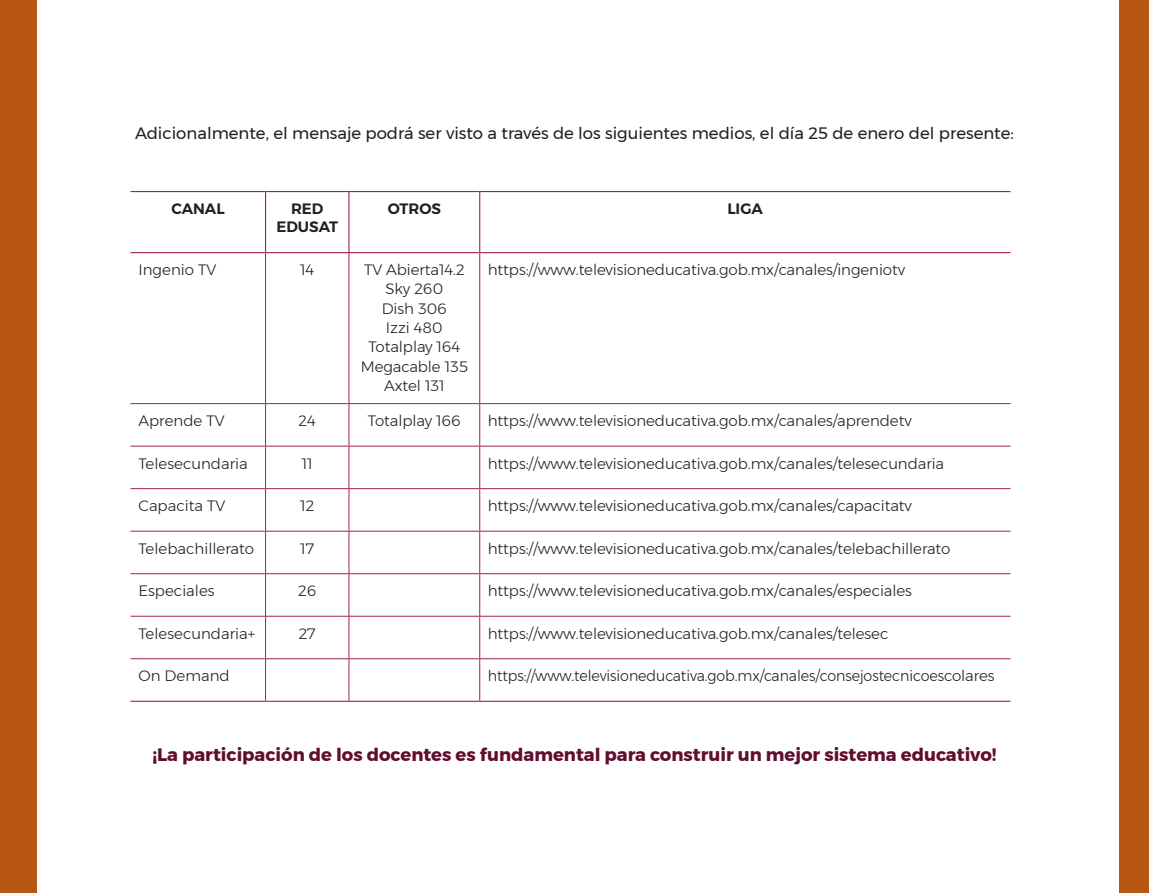
<style>
.page{position:relative;width:1149px;height:893px;background:#fff}
.page>*{position:absolute;margin:0;border:0;box-sizing:border-box;transform-origin:0 0}
.t1{font:700 18px "Montserrat";color:#610d30}
.t2{font:16.5px "Montserrat";color:#231f20}
.t3{font:300 15px/19.2px "Montserrat";letter-spacing:-.005em;color:#231f20;text-align:center}
.t4{font:300 15px "Montserrat";letter-spacing:-.005em;color:#231f20;scale:.95 1}
.t5{font:600 15px/18px "Montserrat";color:#231f20;text-align:center}
</style>
<div class="page">
<div style="left:0;top:0;width:37px;height:893px;background:#b75513"></div>
<div style="left:1118px;top:0;width:30px;height:893px;background:#b75513"></div>
<svg style="left:130px;top:192px;width:880px;height:509px"></svg>
<hr style="left:265px;top:192px;width:1px;height:60px;background:#9f2249">
<hr style="left:348px;top:192px;width:1px;height:60px;background:#9f2249">
<hr style="left:479px;top:192px;width:1px;height:60px;background:#9f2249">
<hr style="left:130px;top:701px;width:135px;height:1px;background:#9f2249">
<hr style="left:265px;top:701px;width:84px;height:1px;background:#9f2249">
<hr style="left:349px;top:701px;width:130px;height:1px;background:#9f2249">
<hr style="left:479px;top:701px;width:531px;height:1px;background:#9f2249">
<hr style="left:265px;top:253px;width:1px;height:150px;background:#9f2249">
<hr style="left:348px;top:253px;width:1px;height:150px;background:#9f2249">
<hr style="left:479px;top:253px;width:1px;height:150px;background:#9f2249">
<hr style="left:130px;top:403px;width:135px;height:1px;background:#9f2249">
<hr style="left:265px;top:403px;width:84px;height:1px;background:#9f2249">
<hr style="left:265px;top:404px;width:1px;height:42px;background:#9f2249">
<hr style="left:349px;top:403px;width:130px;height:1px;background:#9f2249">
<hr style="left:348px;top:404px;width:1px;height:42px;background:#9f2249">
<hr style="left:479px;top:403px;width:531px;height:1px;background:#9f2249">
<hr style="left:479px;top:404px;width:1px;height:42px;background:#9f2249">
<hr style="left:130px;top:446px;width:135px;height:1px;background:#9f2249">
<hr style="left:265px;top:446px;width:84px;height:1px;background:#9f2249">
<hr style="left:265px;top:446px;width:1px;height:42px;background:#9f2249">
<hr style="left:349px;top:446px;width:130px;height:1px;background:#9f2249">
<hr style="left:348px;top:446px;width:1px;height:42px;background:#9f2249">
<hr style="left:479px;top:446px;width:531px;height:1px;background:#9f2249">
<hr style="left:479px;top:446px;width:1px;height:42px;background:#9f2249">
<hr style="left:130px;top:488px;width:135px;height:1px;background:#9f2249">
<hr style="left:265px;top:488px;width:84px;height:1px;background:#9f2249">
<hr style="left:265px;top:489px;width:1px;height:42px;background:#9f2249">
<hr style="left:349px;top:488px;width:130px;height:1px;background:#9f2249">
<hr style="left:348px;top:489px;width:1px;height:42px;background:#9f2249">
<hr style="left:479px;top:488px;width:531px;height:1px;background:#9f2249">
<hr style="left:479px;top:489px;width:1px;height:42px;background:#9f2249">
<hr style="left:130px;top:531px;width:135px;height:1px;background:#9f2249">
<hr style="left:265px;top:531px;width:84px;height:1px;background:#9f2249">
<hr style="left:265px;top:532px;width:1px;height:41px;background:#9f2249">
<hr style="left:349px;top:531px;width:130px;height:1px;background:#9f2249">
<hr style="left:348px;top:532px;width:1px;height:41px;background:#9f2249">
<hr style="left:479px;top:531px;width:531px;height:1px;background:#9f2249">
<hr style="left:479px;top:532px;width:1px;height:41px;background:#9f2249">
<hr style="left:130px;top:573px;width:135px;height:1px;background:#9f2249">
<hr style="left:265px;top:573px;width:84px;height:1px;background:#9f2249">
<hr style="left:265px;top:574px;width:1px;height:42px;background:#9f2249">
<hr style="left:349px;top:573px;width:130px;height:1px;background:#9f2249">
<hr style="left:348px;top:574px;width:1px;height:42px;background:#9f2249">
<hr style="left:479px;top:573px;width:531px;height:1px;background:#9f2249">
<hr style="left:479px;top:574px;width:1px;height:42px;background:#9f2249">
<hr style="left:130px;top:616px;width:135px;height:1px;background:#9f2249">
<hr style="left:265px;top:616px;width:84px;height:1px;background:#9f2249">
<hr style="left:265px;top:617px;width:1px;height:41px;background:#9f2249">
<hr style="left:349px;top:616px;width:130px;height:1px;background:#9f2249">
<hr style="left:348px;top:617px;width:1px;height:41px;background:#9f2249">
<hr style="left:479px;top:616px;width:531px;height:1px;background:#9f2249">
<hr style="left:479px;top:617px;width:1px;height:41px;background:#9f2249">
<hr style="left:130px;top:658px;width:135px;height:1px;background:#9f2249">
<hr style="left:265px;top:658px;width:84px;height:1px;background:#9f2249">
<hr style="left:265px;top:659px;width:1px;height:42px;background:#9f2249">
<hr style="left:349px;top:658px;width:130px;height:1px;background:#9f2249">
<hr style="left:348px;top:659px;width:1px;height:42px;background:#9f2249">
<hr style="left:479px;top:658px;width:531px;height:1px;background:#9f2249">
<hr style="left:479px;top:659px;width:1px;height:42px;background:#9f2249">
<hr style="left:130px;top:191px;width:135px;height:1px;background:#9f2249">
<hr style="left:265px;top:191px;width:84px;height:1px;background:#9f2249">
<hr style="left:349px;top:191px;width:130px;height:1px;background:#9f2249">
<hr style="left:479px;top:191px;width:531px;height:1px;background:#9f2249">
<hr style="left:130px;top:252px;width:135px;height:1px;background:#9f2249">
<hr style="left:265px;top:252px;width:84px;height:1px;background:#9f2249">
<hr style="left:349px;top:252px;width:130px;height:1px;background:#9f2249">
<hr style="left:479px;top:252px;width:531px;height:1px;background:#9f2249">
<p class="t2" style="left:135px;top:121px;width:879px">Adicionalmente, el mensaje podrá ser visto a través de los siguientes medios, el día 25 de enero del presente:</p>
<p class="t5" style="left:171px;top:200px;width:55px">CANAL</p>
<p class="t5" style="left:276px;top:200px;width:63px">RED<br>EDUSAT</p>
<p class="t5" style="left:387px;top:200px;width:55px">OTROS</p>
<p class="t5" style="left:727px;top:200px;width:37px">LIGA</p>
<p class="t3" style="left:138px;top:260px;width:79px">Ingenio TV</p>
<p class="t3" style="left:300px;top:260px;width:16px">14</p>
<p class="t3" style="left:360px;top:260px;width:109px">TV Abierta14.2<br>Sky 260<br>Dish 306<br>Izzi 480<br>Totalplay 164<br>Megacable 135<br>Axtel 131</p>
<p class="t3" style="left:487px;top:260px;width:419px">https://www.televisioneducativa.gob.mx/canales/ingeniotv</p>
<p class="t3" style="left:138px;top:411px;width:88px">Aprende TV</p>
<p class="t3" style="left:298px;top:411px;width:19px">24</p>
<p class="t3" style="left:368px;top:411px;width:94px">Totalplay 166</p>
<p class="t3" style="left:487px;top:411px;width:425px">https://www.televisioneducativa.gob.mx/canales/aprendetv</p>
<p class="t3" style="left:138px;top:453px;width:111px">Telesecundaria</p>
<p class="t3" style="left:302px;top:453px;width:12px">11</p>
<p class="t3" style="left:487px;top:453px;width:458px">https://www.televisioneducativa.gob.mx/canales/telesecundaria</p>
<p class="t3" style="left:138px;top:496px;width:88px">Capacita TV</p>
<p class="t3" style="left:300px;top:496px;width:15px">12</p>
<p class="t3" style="left:487px;top:496px;width:425px">https://www.televisioneducativa.gob.mx/canales/capacitatv</p>
<p class="t3" style="left:138px;top:539px;width:117px">Telebachillerato</p>
<p class="t3" style="left:300px;top:539px;width:15px">17</p>
<p class="t3" style="left:487px;top:539px;width:464px">https://www.televisioneducativa.gob.mx/canales/telebachillerato</p>
<p class="t3" style="left:138px;top:581px;width:78px">Especiales</p>
<p class="t3" style="left:298px;top:581px;width:20px">26</p>
<p class="t3" style="left:487px;top:581px;width:425px">https://www.televisioneducativa.gob.mx/canales/especiales</p>
<p class="t3" style="left:138px;top:624px;width:118px">Telesecundaria+</p>
<p class="t3" style="left:298px;top:624px;width:18px">27</p>
<p class="t3" style="left:487px;top:624px;width:402px">https://www.televisioneducativa.gob.mx/canales/telesec</p>
<p class="t3" style="left:138px;top:666px;width:93px">On Demand</p>
<p class="t4" style="left:487px;top:665px;width:535px">https://www.televisioneducativa.gob.mx/canales/consejostecnicoescolares</p>
<p class="t1" style="left:152px;top:740px;width:845px">¡La participación de los docentes es fundamental para construir un mejor sistema educativo!</p>
</div>
